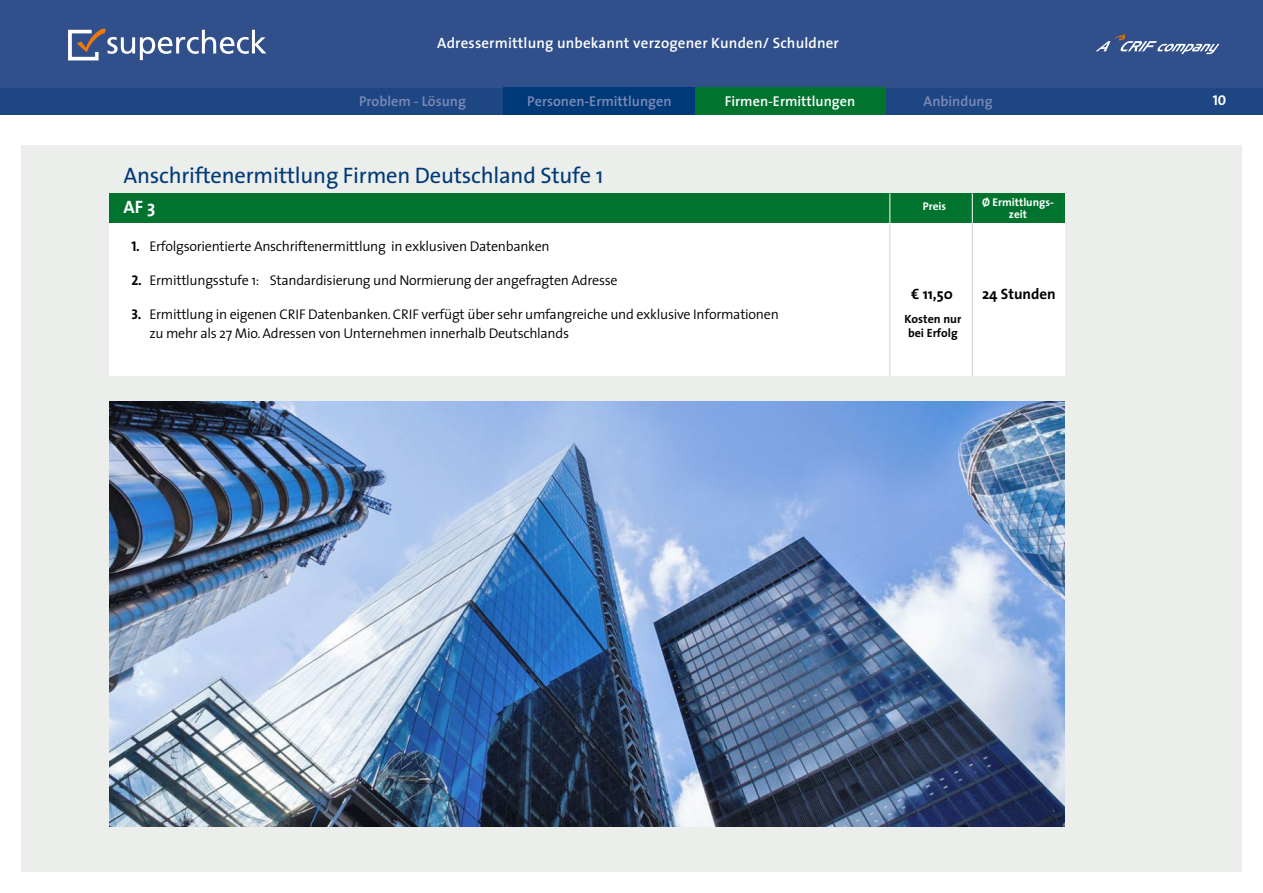
<style>
.page{position:relative;width:1263px;height:893px;background:#fff}
.page>*{position:absolute;margin:0;border:0;box-sizing:border-box;transform-origin:0 0}
.t1{font:22.5px "The Sans";letter-spacing:-.01em;color:#003978}
.t2{font:700 18px "The Sans";color:#fff}
.t3{font:600 15px "The Sans";letter-spacing:.01em;color:#fff}
.t4{font:700 15px "The Sans";color:#000}
.t5{font:600 14.25px "The Sans";color:#7d8bb8}
.t6{font:600 14.25px "The Sans";color:#fff}
.t7{font:14.25px "The Sans Bold Caps";color:#fff}
.t8{font:300 14.1px/19.5px "The Sans";letter-spacing:-.02em;color:#000}
.t9{font:700 12px/14.4px "The Sans";color:#000;text-align:center}
.t10{font:700 11.25px/11.2px "The Sans";color:#fff;text-align:center}
.s1{font-family:"The Sans Bold Caps";font-weight:400}
</style>
<div class="page">
<div style="left:0;top:88px;width:1263px;height:27px;background:#1d4683"></div>
<div style="left:0;top:0;width:1263px;height:88px;background:#304f8b"></div>
<div style="left:694px;top:88px;width:192px;height:27px;background:#00742f"></div>
<div style="left:503px;top:88px;width:191px;height:27px;background:#003978"></div>
<div style="left:21px;top:145px;width:1221px;height:727px;background:#eceeeb"></div>
<svg style="left:1095px;top:33px;width:124px;height:21px"></svg>
<svg style="left:68px;top:28px;width:198px;height:32px"></svg>
<div style="left:110px;top:193px;width:955px;height:183px;background:#fff"></div>
<div style="left:110px;top:193px;width:955px;height:30px;background:#00742f"></div>
<hr style="left:889px;top:193px;width:1px;height:30px;background:#fff">
<hr style="left:972px;top:193px;width:1px;height:30px;background:#fff">
<hr style="left:889px;top:223px;width:1px;height:153px;background:#cfd0d0">
<hr style="left:972px;top:223px;width:1px;height:153px;background:#cfd0d0">
<img style="left:110px;top:402px;width:955px;height:425px">
<p class="t3" style="left:437px;top:31px;width:403px">Adressermittlung unbekannt verzogener Kunden/ Schuldner</p>
<p class="t5" style="left:359px;top:89px;width:108px">Problem - Lösung</p>
<p class="t5" style="left:527px;top:89px;width:146px">Personen-Ermittlungen</p>
<p class="t6" style="left:725px;top:89px;width:132px">Firmen-Ermittlungen</p>
<p class="t5" style="left:923px;top:89px;width:71px">Anbindung</p>
<p class="t7" style="left:1213px;top:88px;width:15px">10</p>
<h1 class="t1" style="left:124px;top:156px;width:481px">Anschriftenermittlung Firmen Deutschland Stufe 1</h1>
<p class="t2" style="left:124px;top:192px;width:33px">AF 3</p>
<p class="t10" style="left:923px;top:200px;width:25px">Preis</p>
<p class="t10" style="left:982px;top:197px;width:73px">Ø Ermittlungs&shy;zeit</p>
<p class="t8" style="left:131px;top:236px;width:420px"><span class="s1">1.</span> Erfolgsorientierte Anschriftenermittlung in exklusiven Datenbanken</p>
<p class="t8" style="left:131px;top:270px;width:488px"><span class="s1">2.</span> Ermittlungsstufe 1: Standardisierung und Normierung der angefragten Adresse</p>
<p class="t8" style="left:149px;top:304px;width:631px;text-indent:-18px"><span class="s1">3.</span> Ermittlung in eigenen CRIF Datenbanken. CRIF verfügt über sehr umfangreiche und exklusive Informationen zu mehr als 27 Mio. Adressen von Unternehmen innerhalb Deutschlands</p>
<p class="t4" style="left:982px;top:282px;width:75px">24 Stunden</p>
<p class="t4" style="left:911px;top:282px;width:43px">€ 11,50</p>
<p class="t9" style="left:904px;top:311px;width:58px">Kosten nur bei Erfolg</p>
</div>
